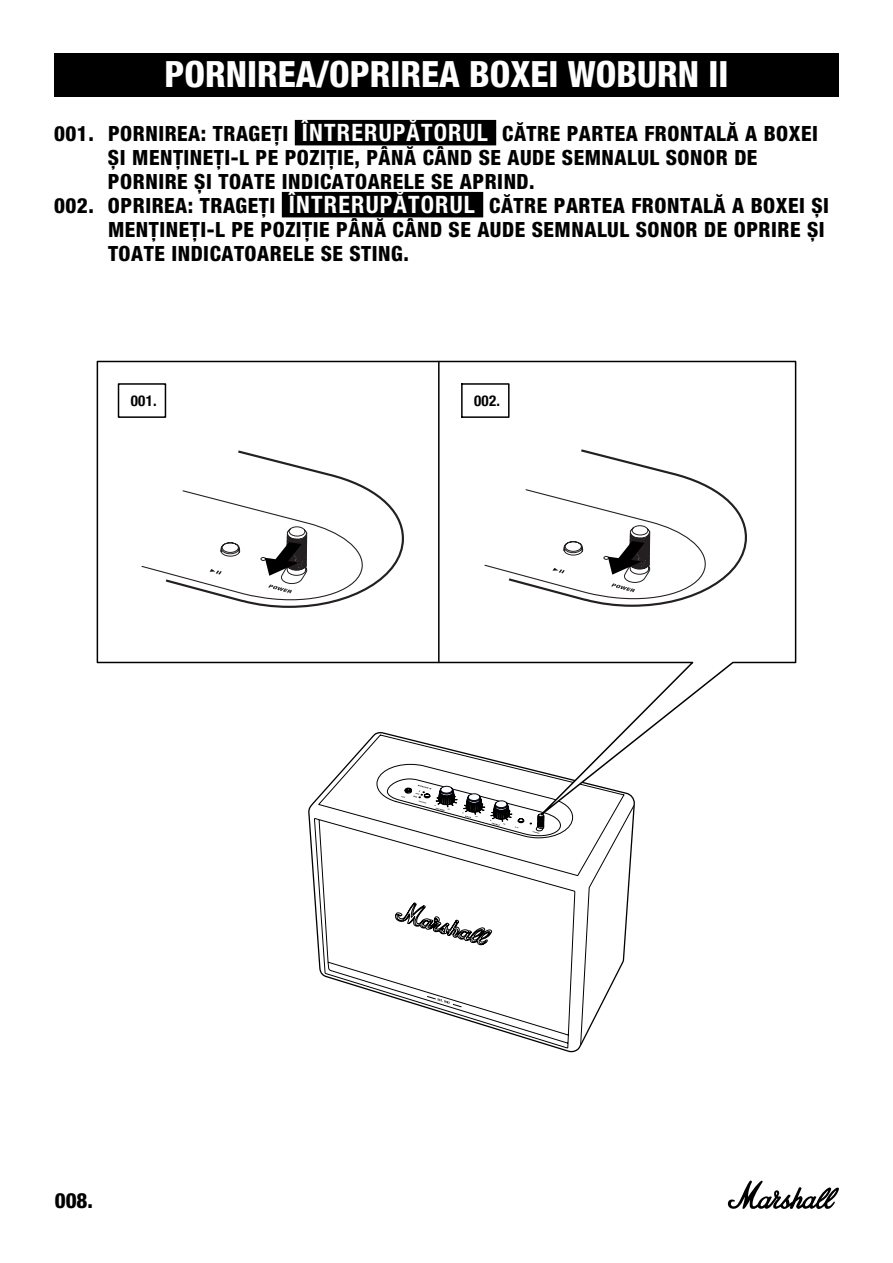
<style>
.page{position:relative;width:893px;height:1263px;background:#fff}
.page>*{position:absolute;margin:0;border:0;box-sizing:border-box;transform-origin:0 0}
.t1{font:800 condensed 36px "Helvetica Neue LT Com";color:#fff}
.t2{font:800 condensed 21px "Helvetica Neue LT Pro";letter-spacing:.025em;color:#000}
.t3{font:800 condensed 21px "Helvetica Neue LT Std";color:#000}
.t4{font:700 condensed 15px "Helvetica Neue";letter-spacing:.02em;color:#000}
.s1{font-family:"Helvetica Neue LT Std"}
.s2{font-weight:700;font-size:24px;color:#fff}
</style>
<div class="page">
<svg style="left:727px;top:1180px;width:112px;height:29px"></svg>
<div style="left:54px;top:53px;width:785px;height:44px;background:#000"></div>
<div style="left:295px;top:120px;width:201px;height:25px;background:#000"></div>
<div style="left:282px;top:192px;width:201px;height:25px;background:#000"></div>
<svg style="left:314px;top:832px;width:319px;height:217px"></svg>
<svg style="left:395px;top:902px;width:97px;height:43px"></svg>
<svg style="left:426px;top:995px;width:36px;height:13px"></svg>
<svg style="left:318px;top:832px;width:307px;height:44px"></svg>
<svg style="left:96px;top:360px;width:701px;height:472px"></svg>
<svg style="left:117px;top:360px;width:323px;height:304px"></svg>
<svg style="left:460px;top:382px;width:50px;height:37px"></svg>
<svg style="left:484px;top:448px;width:264px;height:160px"></svg>
<h1 class="t1" style="left:164px;top:52px;width:566px">PORNIREA/OPRIREA BOXEI WOBURN II</h1>
<p class="t2" style="left:54px;top:121px;width:765px"><span class="s1">001.</span> PORNIREA: TRAGEȚI <span class="s2">ÎNTRERUPĂTORUL</span> CĂTRE PARTEA FRONTALĂ A BOXEI</p>
<p class="t2" style="left:108px;top:145px;width:651px">ȘI MENȚINEȚI-L PE POZIȚIE, PÂNĂ CÂND SE AUDE SEMNALUL SONOR DE</p>
<p class="t2" style="left:108px;top:169px;width:428px">PORNIRE ȘI TOATE INDICATOARELE SE APRIND.</p>
<p class="t2" style="left:54px;top:193px;width:777px"><span class="s1">002.</span> OPRIREA: TRAGEȚI <span class="s2">ÎNTRERUPĂTORUL</span> CĂTRE PARTEA FRONTALĂ A BOXEI ȘI</p>
<p class="t2" style="left:108px;top:217px;width:718px">MENȚINEȚI-L PE POZIȚIE PÂNĂ CÂND SE AUDE SEMNALUL SONOR DE OPRIRE ȘI</p>
<p class="t2" style="left:108px;top:241px;width:302px">TOATE INDICATOARELE SE STING.</p>
<p class="t4" style="left:131px;top:388px;width:27px">001.</p>
<p class="t4" style="left:474px;top:388px;width:27px">002.</p>
<p class="t3" style="left:55px;top:1187px;width:40px">008.</p>
</div>
